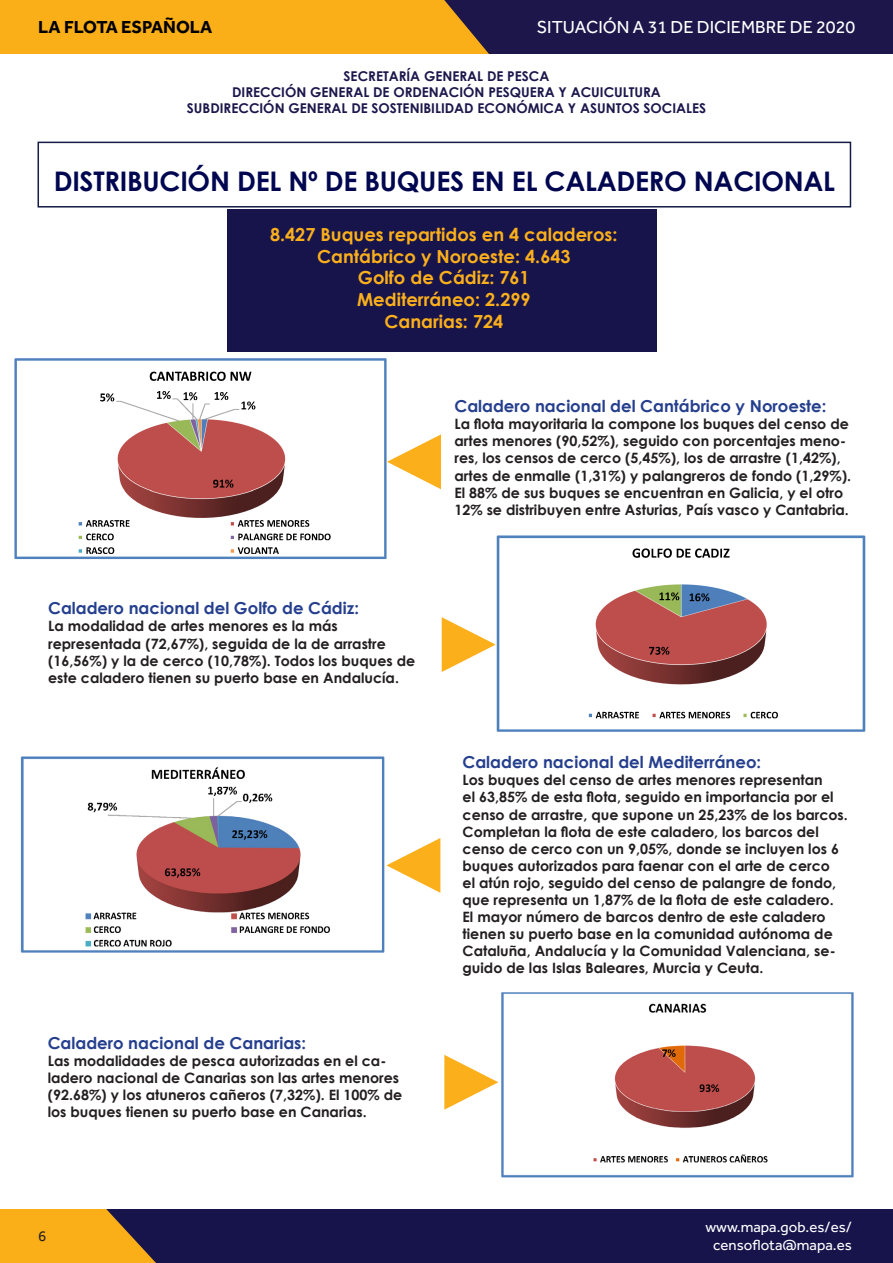
<style>
.page{position:relative;width:893px;height:1263px;background:#fff}
.page>*{position:absolute;margin:0;border:0;box-sizing:border-box;transform-origin:0 0}
.t1{font:700 27px "Century Gothic";letter-spacing:-.01em;color:#000650}
.Category_3_Descripti{font:700 18px "Century Gothic";color:#fbaf1b}
.t2{font:18px "Effra";color:#fff}
.t3{font:700 18px "Effra";color:#000}
.Category_3_Descripti-2{font:700 16.5px "Century Gothic";color:#253f8e}
.t4{font:15px/18px "Effra";color:#fff;text-align:center}
.t5{font:15px "Effra";color:#231f20}
.Category_3_Descripti-3{font:700 14.25px/17.1px "Century Gothic";color:#231f20}
.t6{font:700 13.5px/16.2px "Century Gothic";color:#1c164b;text-align:center}
</style>
<div class="page">
<div style="left:0;top:0;width:893px;height:54px;background:#1c164b"></div>
<div style="left:0;top:0;width:489px;height:54px;background:#faaf18"></div>
<svg style="left:0;top:1209px;width:893px;height:54px;background:#382a44"></svg>
<div style="left:227px;top:210px;width:429px;height:142px;background:#17144c"></div>
<div style="left:38px;top:142px;width:813px;height:66px;border:2px solid #131b46"></div>
<img style="left:21px;top:756px;width:364px;height:197px">
<img style="left:496px;top:535px;width:370px;height:197px">
<img style="left:14px;top:358px;width:373px;height:202px">
<img style="left:501px;top:992px;width:353px;height:186px">
<svg style="left:387px;top:434px;width:54px;height:55px"></svg>
<svg style="left:386px;top:838px;width:54px;height:55px"></svg>
<svg style="left:442px;top:617px;width:54px;height:55px"></svg>
<svg style="left:444px;top:1055px;width:54px;height:55px"></svg>
<p class="t3" style="left:38px;top:16px;width:176px">LA FLOTA ESPAÑOLA</p>
<p class="t2" style="left:537px;top:16px;width:320px">SITUACIÓN A 31 DE DICIEMBRE DE 2020</p>
<p class="t6" style="left:187px;top:67px;width:521px">SECRETARÍA GENERAL DE PESCA<br>DIRECCIÓN GENERAL DE ORDENACIÓN PESQUERA Y ACUICULTURA<br>SUBDIRECCIÓN GENERAL DE SOSTENIBILIDAD ECONÓMICA Y ASUNTOS SOCIALES</p>
<p class="t1" style="left:54px;top:161px;width:783px">DISTRIBUCIÓN DEL Nº DE BUQUES EN EL CALADERO NACIONAL</p>
<p class="Category_3_Descripti" style="left:270px;top:221px;width:349px">8.427 Buques repartidos en 4 caladeros:</p>
<p class="Category_3_Descripti" style="left:317px;top:243px;width:255px">Cantábrico y Noroeste: 4.643</p>
<p class="Category_3_Descripti" style="left:358px;top:264px;width:173px">Golfo de Cádiz: 761</p>
<p class="Category_3_Descripti" style="left:357px;top:286px;width:175px">Mediterráneo: 2.299</p>
<p class="Category_3_Descripti" style="left:384px;top:307px;width:120px">Canarias: 724</p>
<p class="Category_3_Descripti-2" style="left:48px;top:596px;width:312px">Caladero nacional del Golfo de Cádiz:</p>
<p class="Category_3_Descripti-3" style="left:48px;top:617px;width:369px">La modalidad de artes menores es la más representada (72,67%), seguida de la de arrastre (16,56%) y la de cerco (10,78%). Todos los buques de este caladero tienen su puerto base en Andalucía.</p>
<p class="Category_3_Descripti-2" style="left:48px;top:1030px;width:260px">Caladero nacional de Canarias:</p>
<p class="Category_3_Descripti-3" style="left:48px;top:1052px;width:356px">Las modalidades de pesca autorizadas en el ca&shy;ladero nacional de Canarias son las artes menores (92.68%) y los atuneros cañeros (7,32%). El 100% de los buques tienen su puerto base en Canarias.</p>
<p class="Category_3_Descripti-2" style="left:454px;top:394px;width:373px">Caladero nacional del Cantábrico y Noroeste:</p>
<p class="Category_3_Descripti-3" style="left:454px;top:415px;width:398px">La flota mayoritaria la compone los buques del censo de artes menores (90,52%), seguido con porcentajes meno&shy;res, los censos de cerco (5,45%), los de arrastre (1,42%), artes de enmalle (1,31%) y palangreros de fondo (1,29%).<br>El 88% de sus buques se encuentran en Galicia, y el otro 12% se distribuyen entre Asturias, País vasco y Cantabria.</p>
<p class="Category_3_Descripti-2" style="left:463px;top:750px;width:300px">Caladero nacional del Mediterráneo:</p>
<p class="Category_3_Descripti-3" style="left:463px;top:771px;width:387px">Los buques del censo de artes menores representan<br>el 63,85% de esta flota, seguido en importancia por el censo de arrastre, que supone un 25,23% de los barcos.<br>Completan la flota de este caladero, los barcos del censo de cerco con un 9,05%, donde se incluyen los 6 buques autorizados para faenar con el arte de cerco<br>el atún rojo, seguido del censo de palangre de fondo, que representa un 1,87% de la flota de este caladero.<br>El mayor número de barcos dentro de este caladero tienen su puerto base en la comunidad autónoma de Cataluña, Andalucía y la Comunidad Valenciana, se&shy;guido de las Islas Baleares, Murcia y Ceuta.</p>
<p class="t5" style="left:38px;top:1227px;width:10px">6</p>
<p class="t4" style="left:705px;top:1218px;width:148px">www.mapa.gob.es/es/ censoflota@mapa.es</p>
</div>
